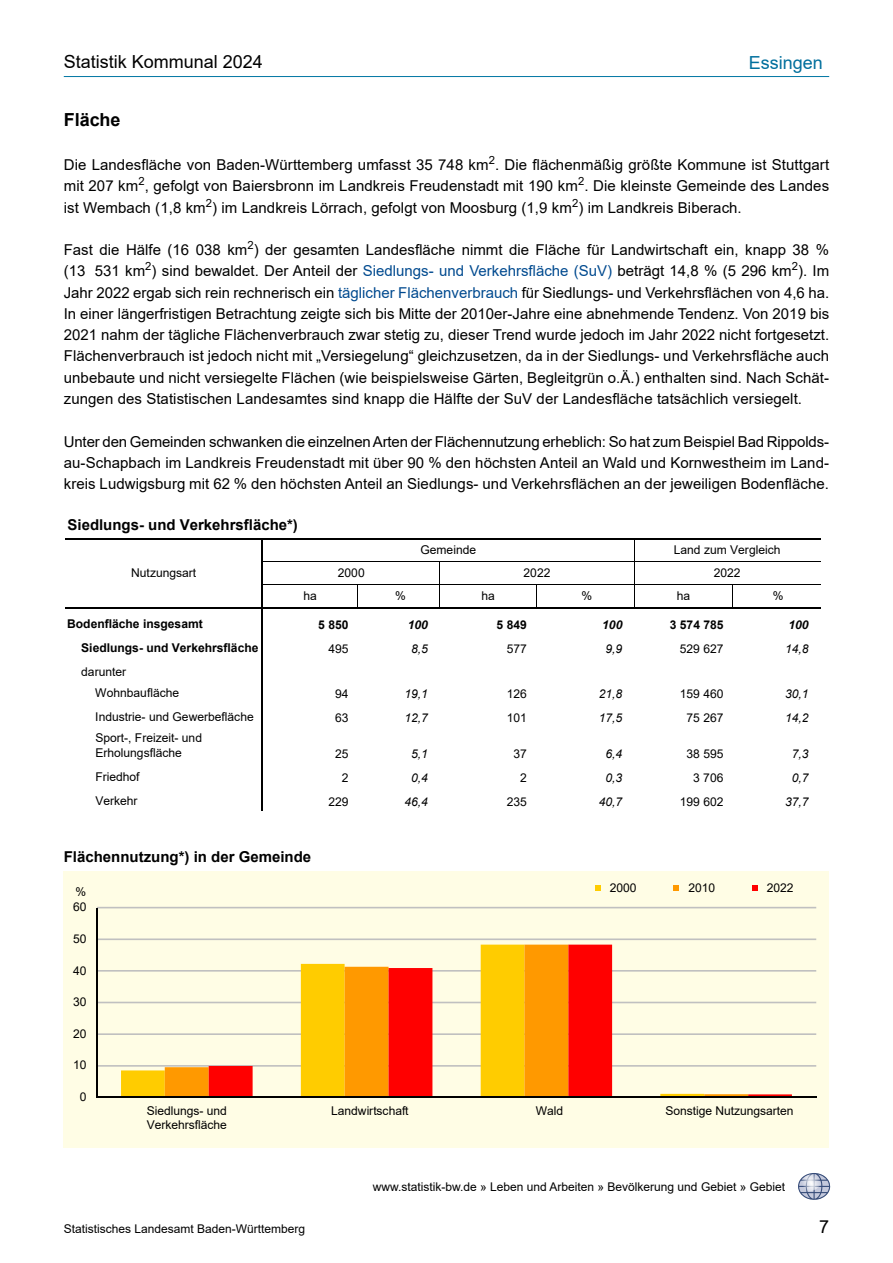
<style>
.page{position:relative;width:893px;height:1263px;background:#fff}
.page>*{position:absolute;margin:0;border:0;box-sizing:border-box;transform-origin:0 0}
.t1{font:18px "Arial";color:#000}
.t2{font:18px "Arial";color:#006f9d}
.Überschrift{font:700 18px "Arial";color:#000}
.Mengentext{font:15px/21.3px "Arial";letter-spacing:.005em;color:#000;text-align:justify}
.t3{font:700 15px "Arial";color:#000}
.t4{font:700 15px "Arial";color:#000}
.t5{font:12.15px/21.6px "Arial";color:#000}
.t6{font:italic 12.15px "Arial";color:#000}
.t7{font:700 12.15px "Arial";color:#000}
.t8{font:italic 700 12.15px "Arial";color:#000}
.t9{font:12px "Arial";color:#000}
.t10{font:12px/13.6px "Arial";letter-spacing:-.005em;color:#000}
.s1{color:#004a8f}
</style>
<div class="page">
<hr style="left:64px;top:76px;width:765px;height:1px;background:#0076a3">
<svg style="left:798px;top:1173px;width:32px;height:27px"></svg>
<hr style="left:262px;top:539px;width:1px;height:272px;background:#000">
<hr style="left:634px;top:539px;width:1px;height:68px;background:#000">
<hr style="left:440px;top:562px;width:1px;height:45px;background:#000">
<svg style="left:536px;top:586px;width:1px;height:21px"></svg>
<hr style="left:65px;top:538px;width:755px;height:1px;background:#000">
<hr style="left:263px;top:562px;width:557px;height:1px;background:#000">
<hr style="left:263px;top:585px;width:557px;height:1px;background:#000">
<hr style="left:65px;top:607px;width:755px;height:1px;background:#000">
<div style="left:65px;top:873px;width:764px;height:274px;background:#fffde5"></div>
<hr style="left:97px;top:1065px;width:719px;height:2px;background:#c0c0c0">
<hr style="left:97px;top:1033px;width:719px;height:2px;background:#c0c0c0">
<hr style="left:97px;top:1002px;width:719px;height:1px;background:#c0c0c0">
<hr style="left:97px;top:970px;width:719px;height:2px;background:#c0c0c0">
<hr style="left:97px;top:938px;width:719px;height:2px;background:#c0c0c0">
<hr style="left:97px;top:907px;width:719px;height:1px;background:#c0c0c0">
<svg style="left:121px;top:971px;width:44px;height:126px"></svg>
<svg style="left:165px;top:971px;width:44px;height:126px"></svg>
<svg style="left:209px;top:945px;width:583px;height:152px"></svg>
<hr style="left:96px;top:907px;width:2px;height:190px;background:#000">
<hr style="left:97px;top:1097px;width:719px;height:1px;background:#000">
<svg style="left:595px;top:885px;width:6px;height:6px"></svg>
<svg style="left:673px;top:885px;width:6px;height:6px"></svg>
<svg style="left:752px;top:885px;width:6px;height:6px"></svg>
<p class="t1" style="left:64px;top:50px;width:201px">Statistik Kommunal 2024</p>
<p class="t2" style="left:749px;top:50px;width:76px">Essingen</p>
<h1 class="Überschrift" style="left:64px;top:107px;width:58px">Fläche</h1>
<p class="Mengentext" style="left:64px;top:154px;width:767px">Die Landesfläche von Baden-Württemberg umfasst 35 748 km<sup>2</sup>. Die flächenmäßig größte Kommune ist Stuttgart mit 207 km<sup>2</sup>, gefolgt von Baiersbronn im Landkreis Freudenstadt mit 190 km<sup>2</sup>. Die kleinste Gemeinde des Landes ist Wembach (1,8 km<sup>2</sup>) im Landkreis Lörrach, gefolgt von Moosburg (1,9 km<sup>2</sup>) im Landkreis Biberach.</p>
<p class="Mengentext" style="left:64px;top:239px;width:767px">Fast die Hälfe (16 038 km<sup>2</sup>) der gesamten Landesfläche nimmt die Fläche für Landwirtschaft ein, knapp 38 % (13 531 km<sup>2</sup>) sind bewaldet. Der Anteil der <span class="s1">Siedlungs- und Verkehrsfläche (SuV)</span> beträgt 14,8 % (5 296 km<sup>2</sup>). Im Jahr 2022 ergab sich rein rechnerisch ein <span class="s1">täglicher Flächenverbrauch</span> für Siedlungs- und Verkehrsflächen von 4,6 ha.<br>In einer längerfristigen Betrachtung zeigte sich bis Mitte der 2010er-Jahre eine abnehmende Tendenz. Von 2019 bis 2021 nahm der tägliche Flächenverbrauch zwar stetig zu, dieser Trend wurde jedoch im Jahr 2022 nicht fortgesetzt.</p>
<p class="Mengentext" style="left:64px;top:345px;width:767px">Flächenverbrauch ist jedoch nicht mit „Versiegelung“ gleichzusetzen, da in der Siedlungs- und Verkehrsfläche auch unbebaute und nicht versiegelte Flächen (wie beispielsweise Gärten, Begleitgrün o.Ä.) enthalten sind. Nach Schät&shy;zungen des Statistischen Landesamtes sind knapp die Hälfte der SuV der Landesfläche tatsächlich versiegelt.</p>
<p class="Mengentext" style="left:64px;top:430px;width:767px">Unter den Gemeinden schwanken die einzelnen Arten der Flächennutzung erheblich: So hat zum Beispiel Bad Rippolds&shy;au-Schapbach im Landkreis Freudenstadt mit über 90 % den höchsten Anteil an Wald und Kornwestheim im Land&shy;kreis Ludwigsburg mit 62 % den höchsten Anteil an Siedlungs- und Verkehrsflächen an der jeweiligen Bodenfläche.</p>
<p class="t4" style="left:68px;top:514px;width:232px">Siedlungs- und Verkehrsfläche*)</p>
<p class="t5" style="left:131px;top:561px;width:67px">Nutzungsart</p>
<p class="t5" style="left:420px;top:539px;width:57px">Gemeinde</p>
<p class="t5" style="left:674px;top:539px;width:108px">Land zum Vergleich</p>
<p class="t5" style="left:338px;top:561px;width:28px">2000</p>
<p class="t5" style="left:524px;top:561px;width:28px">2022</p>
<p class="t5" style="left:714px;top:561px;width:28px">2022</p>
<p class="t5" style="left:304px;top:585px;width:15px">ha</p>
<p class="t5" style="left:395px;top:585px;width:12px">%</p>
<p class="t5" style="left:481px;top:585px;width:15px">ha</p>
<p class="t5" style="left:581px;top:585px;width:12px">%</p>
<p class="t5" style="left:677px;top:585px;width:15px">ha</p>
<p class="t5" style="left:773px;top:585px;width:12px">%</p>
<p class="t7" style="left:67px;top:615px;width:137px">Bodenfläche insgesamt</p>
<p class="t7" style="left:318px;top:616px;width:32px">5 850</p>
<p class="t8" style="left:408px;top:617px;width:22px">100</p>
<p class="t7" style="left:497px;top:616px;width:32px">5 849</p>
<p class="t8" style="left:602px;top:617px;width:22px">100</p>
<p class="t7" style="left:670px;top:616px;width:55px">3 574 785</p>
<p class="t8" style="left:788px;top:617px;width:22px">100</p>
<p class="t7" style="left:81px;top:639px;width:179px">Siedlungs- und Verkehrsfläche</p>
<p class="t5" style="left:328px;top:638px;width:22px">495</p>
<p class="t6" style="left:411px;top:641px;width:18px">8,5</p>
<p class="t5" style="left:507px;top:638px;width:22px">577</p>
<p class="t6" style="left:605px;top:641px;width:18px">9,9</p>
<p class="t5" style="left:680px;top:638px;width:45px">529 627</p>
<p class="t6" style="left:785px;top:641px;width:25px">14,8</p>
<p class="t5" style="left:95px;top:660px;width:85px;text-indent:-14px">darunter<br>Wohnbaufläche</p>
<p class="t5" style="left:335px;top:683px;width:15px">94</p>
<p class="t6" style="left:404px;top:686px;width:25px">19,1</p>
<p class="t5" style="left:507px;top:683px;width:22px">126</p>
<p class="t6" style="left:599px;top:686px;width:25px">21,8</p>
<p class="t5" style="left:680px;top:683px;width:45px">159 460</p>
<p class="t6" style="left:785px;top:686px;width:25px">30,1</p>
<p class="t5" style="left:95px;top:706px;width:160px">Industrie- und Gewerbefläche</p>
<p class="t5" style="left:335px;top:707px;width:15px">63</p>
<p class="t6" style="left:404px;top:710px;width:25px">12,7</p>
<p class="t5" style="left:507px;top:707px;width:22px">101</p>
<p class="t6" style="left:599px;top:710px;width:25px">17,5</p>
<p class="t5" style="left:686px;top:707px;width:38px">75 267</p>
<p class="t6" style="left:785px;top:710px;width:25px">14,2</p>
<p class="t5" style="left:95px;top:730px;width:108px;line-height:15.3px">Sport-, Freizeit- und<br>Erholungsfläche</p>
<p class="t5" style="left:335px;top:743px;width:15px">25</p>
<p class="t6" style="left:411px;top:746px;width:18px">5,1</p>
<p class="t5" style="left:513px;top:743px;width:15px">37</p>
<p class="t6" style="left:605px;top:746px;width:18px">6,4</p>
<p class="t5" style="left:686px;top:743px;width:38px">38 595</p>
<p class="t6" style="left:792px;top:746px;width:18px">7,3</p>
<p class="t5" style="left:95px;top:766px;width:46px">Friedhof</p>
<p class="t5" style="left:342px;top:767px;width:8px">2</p>
<p class="t6" style="left:411px;top:770px;width:18px">0,4</p>
<p class="t5" style="left:520px;top:767px;width:8px">2</p>
<p class="t6" style="left:605px;top:770px;width:18px">0,3</p>
<p class="t5" style="left:693px;top:767px;width:32px">3 706</p>
<p class="t6" style="left:792px;top:770px;width:18px">0,7</p>
<p class="t5" style="left:95px;top:790px;width:44px">Verkehr</p>
<p class="t5" style="left:328px;top:791px;width:22px">229</p>
<p class="t6" style="left:404px;top:794px;width:25px">46,4</p>
<p class="t5" style="left:507px;top:791px;width:22px">235</p>
<p class="t6" style="left:599px;top:794px;width:25px">40,7</p>
<p class="t5" style="left:680px;top:791px;width:45px">199 602</p>
<p class="t6" style="left:785px;top:794px;width:25px">37,7</p>
<p class="t3" style="left:64px;top:846px;width:249px">Flächennutzung*) in der Gemeinde</p>
<p class="t10" style="left:75px;top:885px;width:12px">%</p>
<p class="t10" style="left:610px;top:880px;width:28px">2000</p>
<p class="t10" style="left:688px;top:880px;width:28px">2010</p>
<p class="t10" style="left:767px;top:880px;width:28px">2022</p>
<p class="t10" style="left:73px;top:900px;width:15px">60</p>
<p class="t10" style="left:73px;top:932px;width:15px">50</p>
<p class="t10" style="left:73px;top:963px;width:15px">40</p>
<p class="t10" style="left:73px;top:995px;width:15px">30</p>
<p class="t10" style="left:73px;top:1027px;width:15px">20</p>
<p class="t10" style="left:73px;top:1058px;width:15px">10</p>
<p class="t10" style="left:80px;top:1090px;width:8px">0</p>
<p class="t10" style="left:147px;top:1104px;width:82px">Siedlungs- und<br>Verkehrsfläche</p>
<p class="t10" style="left:331px;top:1104px;width:79px">Landwirtschaft</p>
<p class="t10" style="left:536px;top:1104px;width:29px">Wald</p>
<p class="t10" style="left:665px;top:1104px;width:130px">Sonstige Nutzungsarten</p>
<p class="t9" style="left:373px;top:1178px;width:414px">www.statistik-bw.de » Leben und Arbeiten » Bevölkerung und Gebiet » Gebiet</p>
<p class="t9" style="left:64px;top:1221px;width:243px">Statistisches Landesamt Baden-Württemberg</p>
<p class="t1" style="left:819px;top:1214px;width:12px">7</p>
</div>
